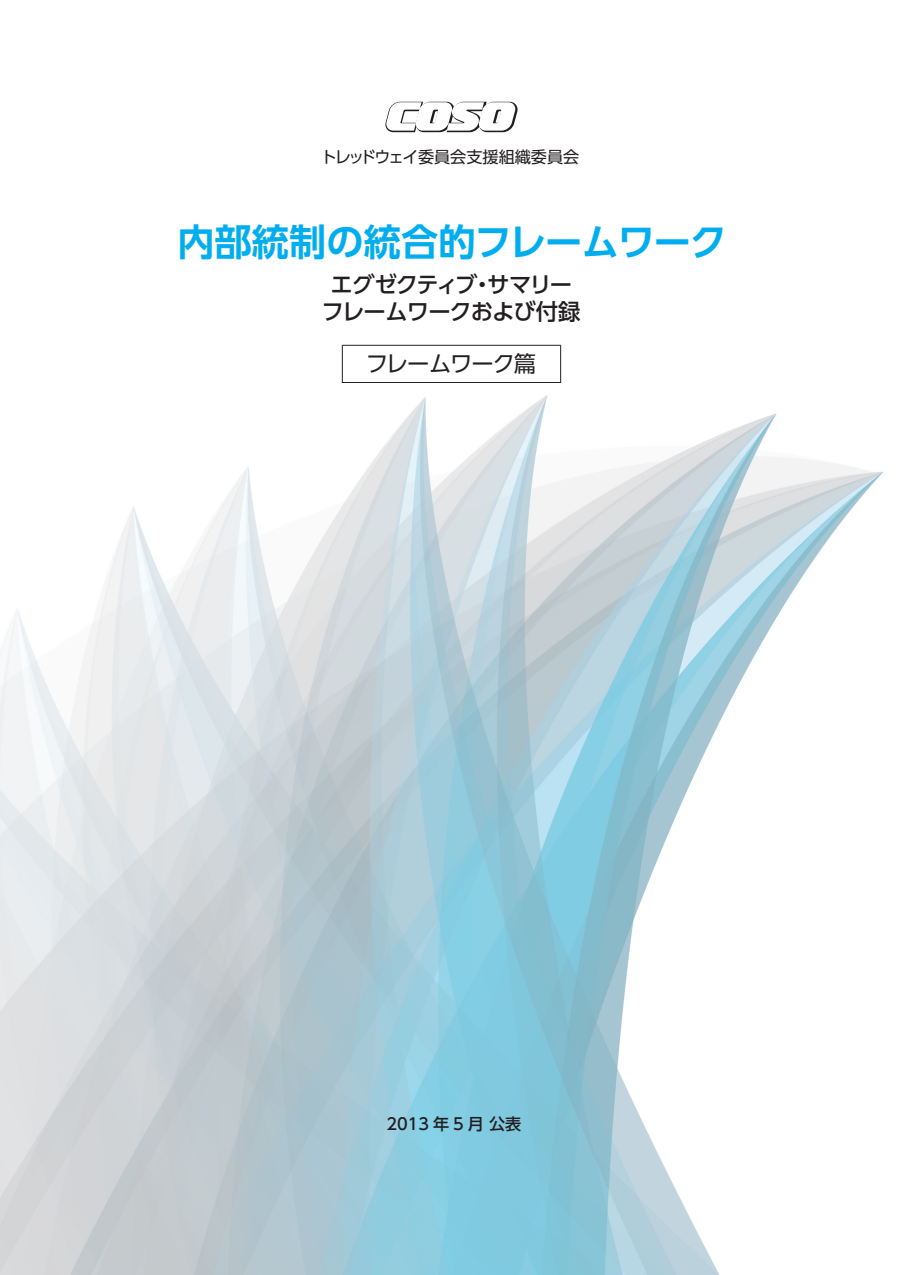
<style>
.page{position:relative;width:903px;height:1275px;background:#fff}
.page>*{position:absolute;margin:0;border:0;box-sizing:border-box;transform-origin:0 0}
.t1{font:700 37.27px "UD Shin Go Pro De";letter-spacing:-.005em;color:#00aeef}
.t2{font:500 22.4px/27.3px "UD Shin Go Pro";letter-spacing:-.045em;color:#231f20;text-align:center}
.t3{font:22.4px "UD Shin Go Pro";letter-spacing:-.055em;color:#231f20}
.t4{font:16.1px "UD Shin Go Pro";color:#231f20}
.t5{font:500 16.1px "UD Shin Go Pro";color:#231f20}
</style>
<div class="page">
<img style="left:0;top:396px;width:883px;height:879px">
<hr style="left:342px;top:345px;width:219px;height:1px;background:#231f20">
<hr style="left:342px;top:346px;width:1px;height:36px;background:#231f20">
<hr style="left:560px;top:346px;width:1px;height:36px;background:#231f20">
<hr style="left:342px;top:382px;width:219px;height:1px;background:#231f20">
<svg style="left:385px;top:102px;width:132px;height:30px"></svg>
<p class="t4" style="left:321px;top:144px;width:260px">トレッドウェイ委員会支援組織委員会</p>
<h1 class="t1" style="left:177px;top:211px;width:551px">内部統制の統合的フレームワーク</h1>
<p class="t2" style="left:322px;top:270px;width:260px">エグゼクティブ・サマリーフレームワークおよび付録</p>
<p class="t3" style="left:366px;top:346px;width:172px">フレームワーク篇</p>
<p class="t5" style="left:386px;top:1111px;width:136px">2013 年 5 月 公表</p>
</div>
